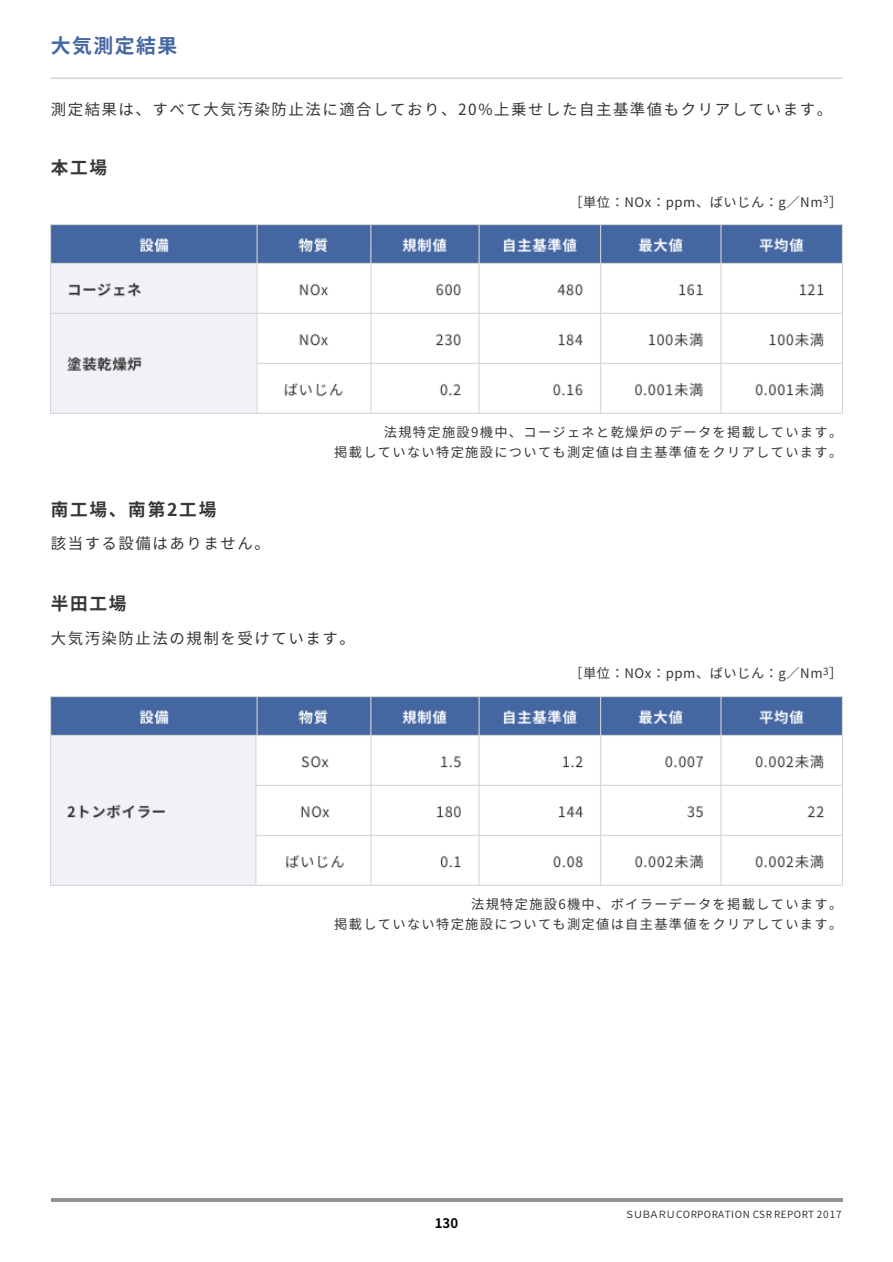
<style>
.page{position:relative;width:893px;height:1262px;background:#fff}
.page>*{position:absolute;margin:0;border:0;box-sizing:border-box;transform-origin:0 0}
.t1{font:700 19.8px "Noto Sans CJ Kjp";letter-spacing:.075em;color:#4567a2}
.t2{font:700 17.7px "Noto Sans CJ Kjp";letter-spacing:.1em;color:#363636}
.t3{font:15.45px "Noto Sans CJ Kjp";letter-spacing:.1em;color:#363636}
.t4{font:13.2px/19.8px "Noto Sans CJ Kjp";letter-spacing:.1em;color:#363636;text-align:right}
.t5{font:13.2px "Noto Sans CJ Kjp";letter-spacing:.04em;color:#363636}
.t6{font:700 13.2px "Noto Sans CJ Kjp";color:#000}
.t7{font:9.9px "Noto Sans CJ Kjp";letter-spacing:.025em;color:#363636}
</style>
<div class="page">
<hr style="left:51px;top:1198px;width:791px;height:3px;background:#939297">
<hr style="left:51px;top:77px;width:791px;height:2px;background:#d6d6d6">
<img style="left:51px;top:696px;width:791px;height:189px">
<img style="left:51px;top:225px;width:791px;height:188px">
<h1 class="t1" style="left:51px;top:35px;width:128px">大気測定結果</h1>
<p class="t3" style="left:51px;top:100px;width:783px">測定結果は、すべて大気汚染防止法に適合しており、20%上乗せした自主基準値もクリアしています。</p>
<h2 class="t2" style="left:51px;top:157px;width:58px">本工場</h2>
<p class="t5" style="left:569px;top:194px;width:274px">［単位：NOx：ppm、ばいじん：g／Nm<sup>3</sup>］</p>
<h2 class="t2" style="left:51px;top:499px;width:167px">南工場、南第2工場</h2>
<p class="t3" style="left:51px;top:535px;width:221px">該当する設備はありません。</p>
<h2 class="t2" style="left:51px;top:594px;width:77px">半田工場</h2>
<p class="t4" style="left:334px;top:423px;width:509px">法規特定施設9機中、コージェネと乾燥炉のデータを掲載しています。<br>掲載していない特定施設についても測定値は自主基準値をクリアしています。</p>
<p class="t3" style="left:51px;top:629px;width:305px">大気汚染防止法の規制を受けています。</p>
<p class="t5" style="left:569px;top:666px;width:274px">［単位：NOx：ppm、ばいじん：g／Nm<sup>3</sup>］</p>
<p class="t4" style="left:334px;top:894px;width:509px">法規特定施設6機中、ボイラーデータを掲載しています。<br>掲載していない特定施設についても測定値は自主基準値をクリアしています。</p>
<p class="t6" style="left:435px;top:1216px;width:25px">130</p>
<p class="t7" style="left:624px;top:1209px;width:218px">ＳＵＢＡＲＵ CORPORATION CSR REPORT 2017</p>
</div>
